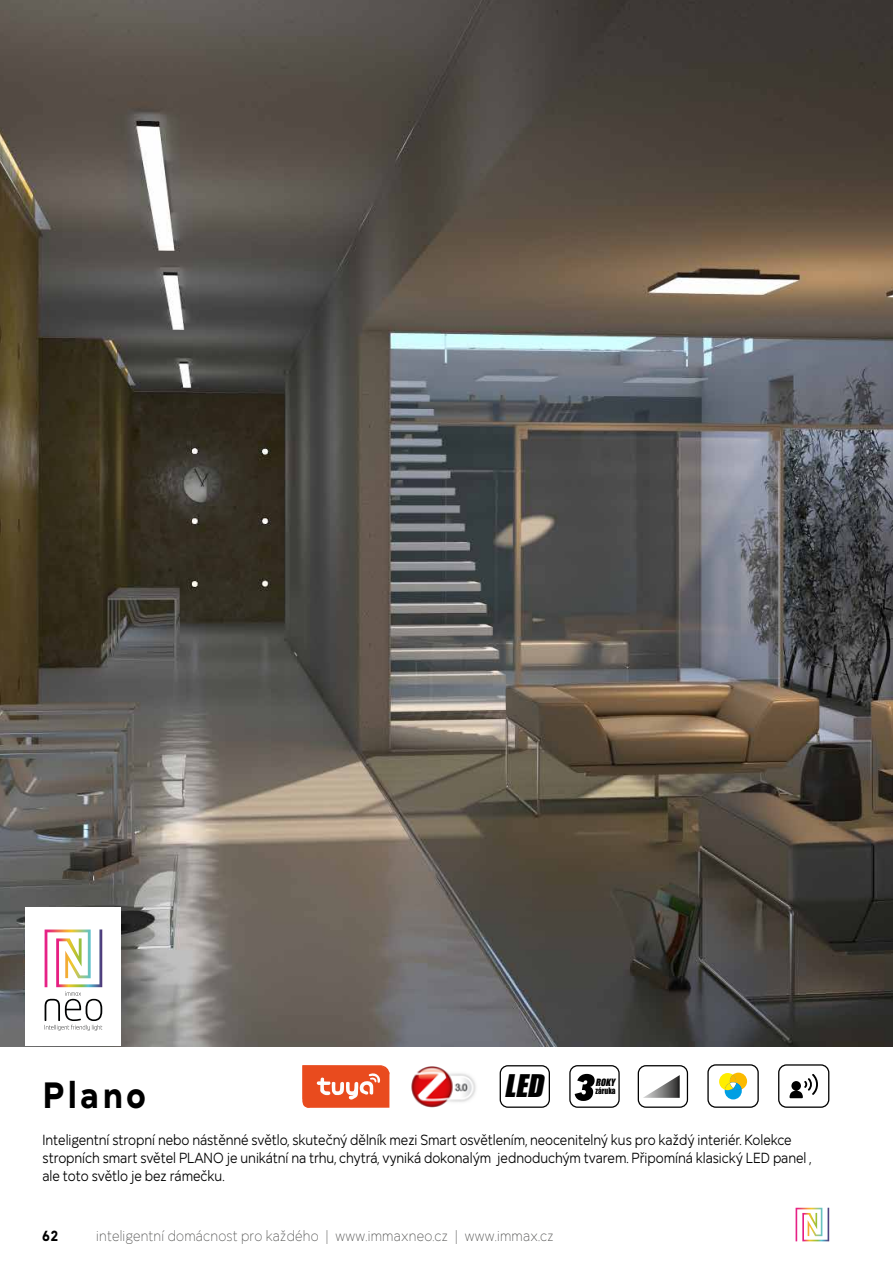
<style>
.page{position:relative;width:893px;height:1263px;background:#fff}
.page>*{position:absolute;margin:0;border:0;box-sizing:border-box;transform-origin:0 0}
.t1{font:700 37.5px "Mirai";letter-spacing:.095em;color:#000;scale:.9 1}
.t2{font:italic 28.65px "Impact";color:#000}
.t3{font:15px/18px "Mirai";letter-spacing:-.005em;color:#000;scale:.9 1}
.t4{font:300 15px "Mirai";letter-spacing:.015em;color:#575756;scale:.9 1}
.t5{font:700 15px "Mirai";color:#000;scale:.9 1}
.t6{font:italic 9.3px "Impact";color:#000}
.t7{font:8.25px "Impact";color:#000;scale:.9 1}
</style>
<div class="page">
<svg style="left:796px;top:1208px;width:33px;height:33px"></svg>
<img style="left:0;top:0;width:893px;height:1046px">
<img style="left:411px;top:1066px;width:65px;height:42px">
<div style="left:638px;top:1065px;width:50px;height:43px;border:1px solid #000;border-radius:8px"></div>
<svg style="left:643px;top:1075px;width:37px;height:23px"></svg>
<div style="left:707px;top:1064px;width:52px;height:44px;border:1px solid #000;border-radius:8px"></div>
<svg style="left:719px;top:1073px;width:28px;height:26px"></svg>
<div style="left:778px;top:1064px;width:51px;height:44px;border:1px solid #000;border-radius:8px"></div>
<svg style="left:789px;top:1074px;width:29px;height:24px"></svg>
<div style="left:26px;top:907px;width:95px;height:139px;background:#fff"></div>
<svg style="left:45px;top:929px;width:57px;height:102px"></svg>
<div style="left:500px;top:1065px;width:50px;height:43px;border:1px solid #000;border-radius:8px"></div>
<div style="left:569px;top:1065px;width:51px;height:43px;border:1px solid #000;border-radius:8px"></div>
<svg style="left:575px;top:1074px;width:20px;height:27px"></svg>
<svg style="left:302px;top:1065px;width:87px;height:43px;background:#ec6640"></svg>
<h1 class="t1" style="left:43px;top:1065px;width:116px">Plano</h1>
<h2 class="t2" style="left:504px;top:1064px;width:48px">LED</h2>
<p class="t6" style="left:596px;top:1075px;width:23px">ROKY</p>
<p class="t7" style="left:596px;top:1085px;width:24px">záruka</p>
<p class="t3" style="left:43px;top:1130px;width:855px">Inteligentní stropní nebo nástěnné světlo, skutečný dělník mezi Smart osvětlením, neocenitelný kus pro každý interiér. Kolekce stropních smart světel PLANO je unikátní na trhu, chytrá, vyniká dokonalým jednoduchým tvarem. Připomíná klasický LED panel , ale toto světlo je bez rámečku.</p>
<p class="t5" style="left:42px;top:1224px;width:19px">62</p>
<p class="t4" style="left:96px;top:1224px;width:510px">inteligentní domácnost pro každého | www.immaxneo.cz | www.immax.cz</p>
</div>
